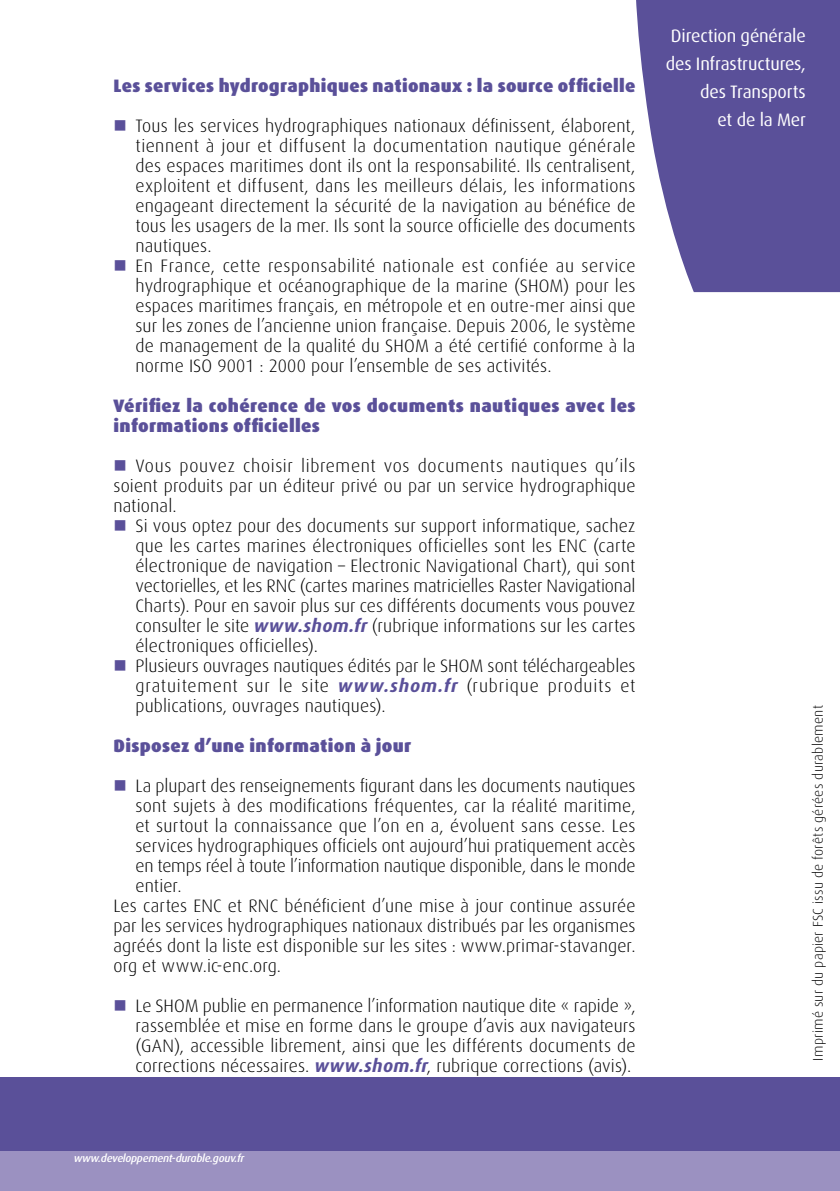
<style>
.page{position:relative;width:840px;height:1191px;background:#fff}
.page>*{position:absolute;margin:0;border:0;box-sizing:border-box;transform-origin:0 0}
.t1{font:300 18px/20px "Dax";letter-spacing:.005em;color:#000}
.t2{font:900 18px/20px "Dax";letter-spacing:.015em;color:#5a5099}
.t3{font:18px/28px "Dax";letter-spacing:-.01em;color:#fff;text-align:right}
.t4{font:300 14px "Dax";letter-spacing:.02em;color:#000}
.t5{font:italic 500 11px "Dax";letter-spacing:-.025em;color:#fff}
.s1{font-weight:700;font-style:italic;color:#5a5099}
</style>
<div class="page">
<svg style="left:636px;top:0;width:203px;height:292px;background:#6d64a5"></svg>
<div style="left:0;top:1151px;width:839px;height:40px;background:#9b91c1"></div>
<div style="left:0;top:1077px;width:839px;height:74px;background:#5a5099"></div>
<p class="t2" style="left:113px;top:76px;width:523px">Les services hydrographiques nationaux : la source officielle</p>
<p class="t1" style="left:135px;top:116px;width:501px">Tous les services hydrographiques nationaux définissent, élaborent, tiennent à jour et diffusent la documentation nautique générale des espaces maritimes dont ils ont la responsabilité. Ils centralisent, exploitent et diffusent, dans les meilleurs délais, les informations engageant directement la sécurité de la navigation au bénéfice de tous les usagers de la mer. Ils sont la source officielle des documents nautiques.<br>En France, cette responsabilité nationale est confiée au service hydrographique et océanographique de la marine (SHOM) pour les espaces maritimes français, en métropole et en outre-mer ainsi que sur les zones de l’ancienne union française. Depuis 2006, le système de management de la qualité du SHOM a été certifié conforme à la norme ISO 9001 : 2000 pour l’ensemble de ses activités.</p>
<p class="t2" style="left:113px;top:396px;width:523px">Vérifiez la cohérence de vos documents nautiques avec les informations officielles</p>
<p class="t1" style="left:113px;top:456px;width:523px;text-align:justify;text-indent:22px">Vous pouvez choisir librement vos documents nautiques qu’ils soient produits par un éditeur privé ou par un service hydrographique national.</p>
<p class="t1" style="left:135px;top:516px;width:501px">Si vous optez pour des documents sur support informatique, sachez que les cartes marines électroniques officielles sont les ENC (carte électronique de navigation – Electronic Navigational Chart), qui sont vectorielles, et les RNC (cartes marines matricielles Raster Navigational Charts). Pour en savoir plus sur ces différents documents vous pouvez consulter le site <span class="s1">www.shom.fr</span> (rubrique informations sur les cartes électroniques officielles).<br>Plusieurs ouvrages nautiques édités par le SHOM sont téléchargeables gratuitement sur le site <span class="s1">www.shom.fr</span> (rubrique produits et publications, ouvrages nautiques).</p>
<p class="t2" style="left:113px;top:736px;width:299px">Disposez d’une information à jour</p>
<p class="t1" style="left:135px;top:776px;width:501px">La plupart des renseignements figurant dans les documents nautiques</p>
<p class="t1" style="left:135px;top:796px;width:501px">sont sujets à des modifications fréquentes, car la réalité maritime,</p>
<p class="t1" style="left:135px;top:816px;width:501px">et surtout la connaissance que l’on en a, évoluent sans cesse. Les</p>
<p class="t1" style="left:135px;top:836px;width:501px">services hydrographiques officiels ont aujourd’hui pratiquement accès</p>
<p class="t1" style="left:135px;top:856px;width:501px">en temps réel à toute l’information nautique disponible, dans le monde</p>
<p class="t1" style="left:135px;top:876px;width:48px">entier.</p>
<p class="t1" style="left:113px;top:896px;width:523px">Les cartes ENC et RNC bénéficient d’une mise à jour continue assurée</p>
<p class="t1" style="left:113px;top:916px;width:523px">par les services hydrographiques nationaux distribués par les organismes</p>
<p class="t1" style="left:113px;top:936px;width:523px">agréés dont la liste est disponible sur les sites : www.primar-stavanger.</p>
<p class="t1" style="left:113px;top:956px;width:169px">org et www.ic-enc.org.</p>
<p class="t1" style="left:135px;top:996px;width:501px;text-align:justify">Le SHOM publie en permanence l’information nautique dite « rapide », rassemblée et mise en forme dans le groupe d’avis aux navigateurs (GAN), accessible librement, ainsi que les différents documents de corrections nécessaires. <span class="s1">www.shom.fr</span>, rubrique corrections (avis).</p>
<p class="t5" style="left:74px;top:1152px;width:172px">www.developpement-durable.gouv.fr</p>
<p class="t3" style="left:665px;top:22px;width:142px">Direction générale des Infrastructures, des Transports<br>et de la Mer</p>
<p class="t4" style="left:810px;top:1060px;width:357px;rotate:-90deg">Imprimé sur du papier FSC issu de forêts gérées durablement</p>
</div>
